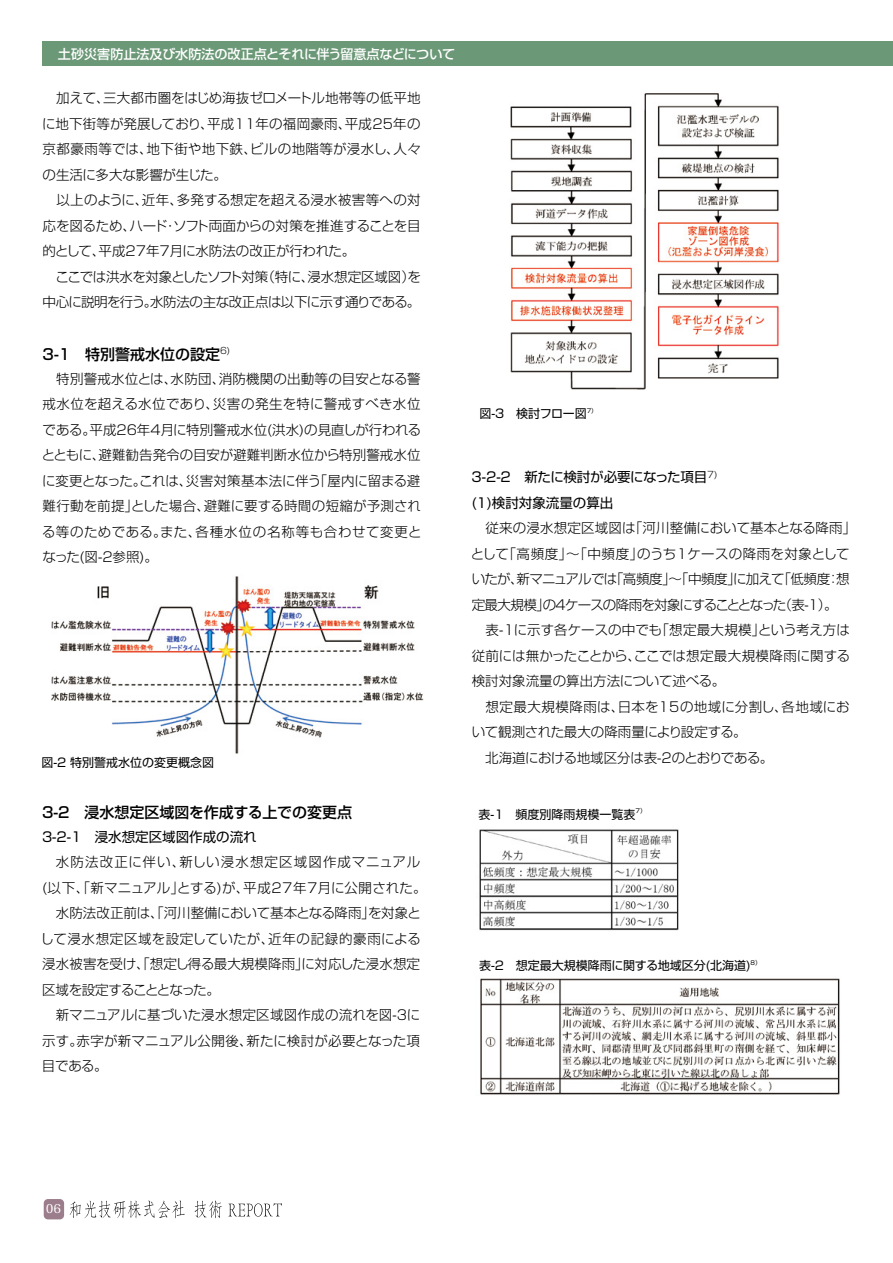
<style>
.page{position:relative;width:893px;height:1263px;background:#fff}
.page>*{position:absolute;margin:0;border:0;box-sizing:border-box;transform-origin:0 0}
.t1{font:500 15px "Shin Go Pro";color:#000}
.t2{font:300 13.5px/25.5px "Shin Go Pro";color:#000}
.t3{font:300 13.5px/25.5px "Shin Go Pro";letter-spacing:-.04em;color:#000;text-align:right}
.t4{font:13.5px/25.5px "Shin Go Pro";color:#000}
.t5{font:300 13.5px "Shin Go Pro";letter-spacing:.02em;color:#000}
.t6{font:300 13.5px "Shin Go Pro";letter-spacing:.05em;color:#000}
.t7{font:300 13.5px "Shin Go Pro";letter-spacing:.08em;color:#000}
.t8{font:300 13.5px "Shin Go Pro";letter-spacing:-.07em;color:#000}
.t9{font:500 13.05px "Shin Go Pro";color:#fff}
.t10{font:12px "Shin Go Pro";color:#000}
.t11{font:12px "Matisse Pro DB";color:#fff}
</style>
<div class="page">
<div style="left:44px;top:1199px;width:20px;height:20px;background:#9b7d8b;border-radius:4px"></div>
<div style="left:42px;top:42px;width:851px;height:24px;background:#6b9877"></div>
<svg style="left:70px;top:1200px;width:115px;height:18px"></svg>
<svg style="left:194px;top:1200px;width:28px;height:18px"></svg>
<svg style="left:228px;top:1203px;width:54px;height:14px"></svg>
<img style="left:51px;top:576px;width:373px;height:178px">
<img style="left:479px;top:829px;width:200px;height:102px">
<img style="left:480px;top:978px;width:360px;height:117px">
<img style="left:510px;top:93px;width:269px;height:297px">
<p class="t9" style="left:58px;top:43px;width:399px">土砂災害防止法及び水防法の改正点とそれに伴う留意点などについて</p>
<p class="t2" style="left:42px;top:84px;width:380px">　加えて、三大都市圏をはじめ海抜ゼロメートル地帯等の低平地に地下街等が発展しており、平成11年の福岡豪雨、平成25年の京都豪雨等では、地下街や地下鉄、ビルの地階等が浸水し、人々の生活に多大な影響が生じた。<br>　以上のように、近年、多発する想定を超える浸水被害等への対応を図るため、ハード・ソフト両面からの対策を推進することを目的として、平成27年7月に水防法の改正が行われた。</p>
<p class="t3" style="left:43px;top:262px;width:380px">ここでは洪水を対象としたソフト対策（特に、浸水想定区域図）を中心に説明を行う。水防法の主な改正点は以下に示す通りである。</p>
<p class="t1" style="left:43px;top:342px;width:189px">3-1　特別警戒水位の設定<sup>6)</sup></p>
<p class="t2" style="left:42px;top:364px;width:381px;text-align:justify">　特別警戒水位とは、水防団、消防機関の出動等の目安となる警戒水位を超える水位であり、災害の発生を特に警戒すべき水位である。平成26年4月に特別警戒水位(洪水)の見直しが行われるとともに、避難勧告発令の目安が避難判断水位から特別警戒水位に変更となった。これは、災害対策基本法に伴う「屋内に留まる避難行動を前提」とした場合、避難に要する時間の短縮が予測される等のためである。また、各種水位の名称等も合わせて変更となった(図-2参照)。</p>
<p class="t10" style="left:41px;top:753px;width:174px">図-2 特別警戒水位の変更概念図</p>
<p class="t1" style="left:42px;top:800px;width:312px">3-2　浸水想定区域図を作成する上での変更点</p>
<p class="t4" style="left:42px;top:822px;width:216px">3-2-1　浸水想定区域図作成の流れ</p>
<p class="t7" style="left:56px;top:851px;width:366px">水防法改正に伴い、新しい浸水想定区域図作成マニュアル</p>
<p class="t5" style="left:42px;top:877px;width:386px">(以下、「新マニュアル」とする)が、平成27年7月に公開された。</p>
<p class="t2" style="left:56px;top:899px;width:366px">水防法改正前は、「河川整備において基本となる降雨」を対象と</p>
<p class="t6" style="left:41px;top:928px;width:382px">して浸水想定区域を設定していたが、近年の記録的豪雨による</p>
<p class="t2" style="left:42px;top:950px;width:380px">浸水被害を受け、「想定し得る最大規模降雨」に対応した浸水想定</p>
<p class="t8" style="left:42px;top:979px;width:179px">区域を設定することとなった。</p>
<p class="t2" style="left:42px;top:1001px;width:380px">　新マニュアルに基づいた浸水想定区域図作成の流れを図-3に</p>
<p class="t2" style="left:42px;top:1026px;width:379px">示す。赤字が新マニュアル公開後、新たに検討が必要となった項</p>
<p class="t2" style="left:42px;top:1052px;width:67px">目である。</p>
<p class="t10" style="left:479px;top:403px;width:119px">図-3　検討フロー図<sup>7）</sup></p>
<p class="t4" style="left:472px;top:463px;width:247px">3-2-2　新たに検討が必要になった項目<sup>7) </sup>(1)検討対象流量の算出</p>
<p class="t2" style="left:471px;top:514px;width:387px">　従来の浸水想定区域図は「河川整備において基本となる降雨」として「高頻度」～「中頻度」のうち1ケースの降雨を対象としていたが、新マニュアルでは「高頻度」～「中頻度」に加えて「低頻度：想定最大規模」の4ケースの降雨を対象にすることとなった（表-1）。<br>　表-1に示す各ケースの中でも「想定最大規模」という考え方は従前には無かったことから、ここでは想定最大規模降雨に関する検討対象流量の算出方法について述べる。<br>　想定最大規模降雨は、日本を15の地域に分割し、各地域において観測された最大の降雨量により設定する。<br>　北海道における地域区分は表-2のとおりである。</p>
<p class="t10" style="left:479px;top:804px;width:169px">表-1　頻度別降雨規模一覧表<sup>7）</sup></p>
<p class="t10" style="left:479px;top:955px;width:284px">表-2　想定最大規模降雨に関する地域区分(北海道)<sup>8）</sup></p>
<p class="t11" style="left:46px;top:1201px;width:17px">06</p>
</div>
